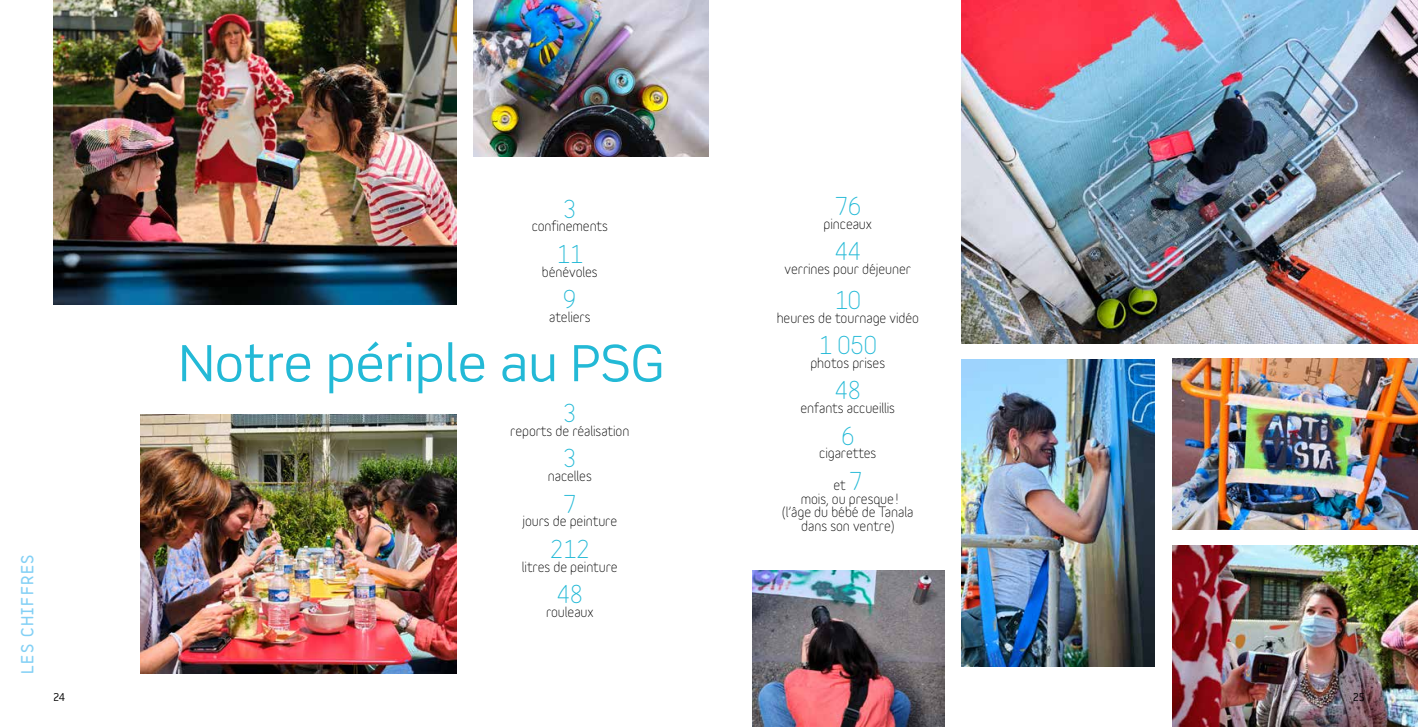
<style>
.page{position:relative;width:1418px;height:727px;background:#fff}
.page>*{position:absolute;margin:0;border:0;box-sizing:border-box;transform-origin:0 0}
.t1{font:50px "Scene Std";letter-spacing:.01em;color:#23b9d6}
.t2{font:23.75px "Variable";letter-spacing:-.005em;color:#23b9d6}
.t3{font:900 15px "Variable";letter-spacing:.1em;color:#83d0f5}
.t4{font:13.75px/13.8px "Variable";letter-spacing:-.005em;color:#000;text-align:center}
.t5{font:300 12.5px "Conduit ITC";color:#000}
.s1{font-size:23.75px;color:#23b9d6}
</style>
<div class="page">
<img style="left:141px;top:414px;width:315px;height:259px">
<img style="left:1172px;top:545px;width:245px;height:181px">
<img style="left:1172px;top:358px;width:245px;height:171px">
<img style="left:961px;top:359px;width:193px;height:307px">
<img style="left:961px;top:0;width:456px;height:343px">
<img style="left:474px;top:0;width:235px;height:156px">
<img style="left:53px;top:0;width:403px;height:304px">
<img style="left:752px;top:570px;width:192px;height:156px">
<p class="t3" style="left:21px;top:673px;width:121px;rotate:-90deg">LES CHIFFRES</p>
<h2 class="t2" style="left:563px;top:199px;width:15px">3</h2>
<p class="t4" style="left:531px;top:221px;width:78px">confinements</p>
<h2 class="t2" style="left:556px;top:245px;width:28px">11</h2>
<p class="t4" style="left:542px;top:266px;width:57px">bénévoles</p>
<h2 class="t2" style="left:563px;top:290px;width:15px">9</h2>
<p class="t4" style="left:549px;top:311px;width:43px">ateliers</p>
<h1 class="t1" style="left:179px;top:332px;width:487px">Notre périple au PSG</h1>
<h2 class="t2" style="left:563px;top:404px;width:15px">3</h2>
<p class="t4" style="left:510px;top:425px;width:121px">reports de réalisation</p>
<h2 class="t2" style="left:563px;top:449px;width:15px">3</h2>
<p class="t4" style="left:548px;top:470px;width:45px">nacelles</p>
<h2 class="t2" style="left:563px;top:494px;width:15px">7</h2>
<p class="t4" style="left:522px;top:515px;width:96px">jours de peinture</p>
<h2 class="t2" style="left:550px;top:539px;width:41px">212</h2>
<p class="t4" style="left:522px;top:561px;width:97px">litres de peinture</p>
<h2 class="t2" style="left:556px;top:585px;width:28px">48</h2>
<p class="t4" style="left:546px;top:606px;width:49px">rouleaux</p>
<h2 class="t2" style="left:834px;top:197px;width:28px">76</h2>
<p class="t4" style="left:823px;top:218px;width:50px">pinceaux</p>
<h2 class="t2" style="left:834px;top:242px;width:28px">44</h2>
<p class="t4" style="left:784px;top:263px;width:128px">verrines pour déjeuner</p>
<h2 class="t2" style="left:834px;top:291px;width:28px">10</h2>
<p class="t4" style="left:776px;top:312px;width:144px">heures de tournage vidéo</p>
<h2 class="t2" style="left:818px;top:336px;width:60px">1 050</h2>
<p class="t4" style="left:810px;top:357px;width:76px">photos prises</p>
<h2 class="t2" style="left:834px;top:381px;width:28px">48</h2>
<p class="t4" style="left:800px;top:402px;width:96px">enfants accueillis</p>
<h2 class="t2" style="left:841px;top:426px;width:15px">6</h2>
<p class="t4" style="left:819px;top:448px;width:59px">cigarettes</p>
<p class="t4" style="left:782px;top:479px;width:132px">et <span class="s1">7<br></span>mois, ou presque!<br>(l’âge du bébé de Tanala dans son ventre)</p>
<p class="t5" style="left:53px;top:690px;width:13px">24</p>
<p class="t5" style="left:1352px;top:690px;width:14px">25</p>
</div>
